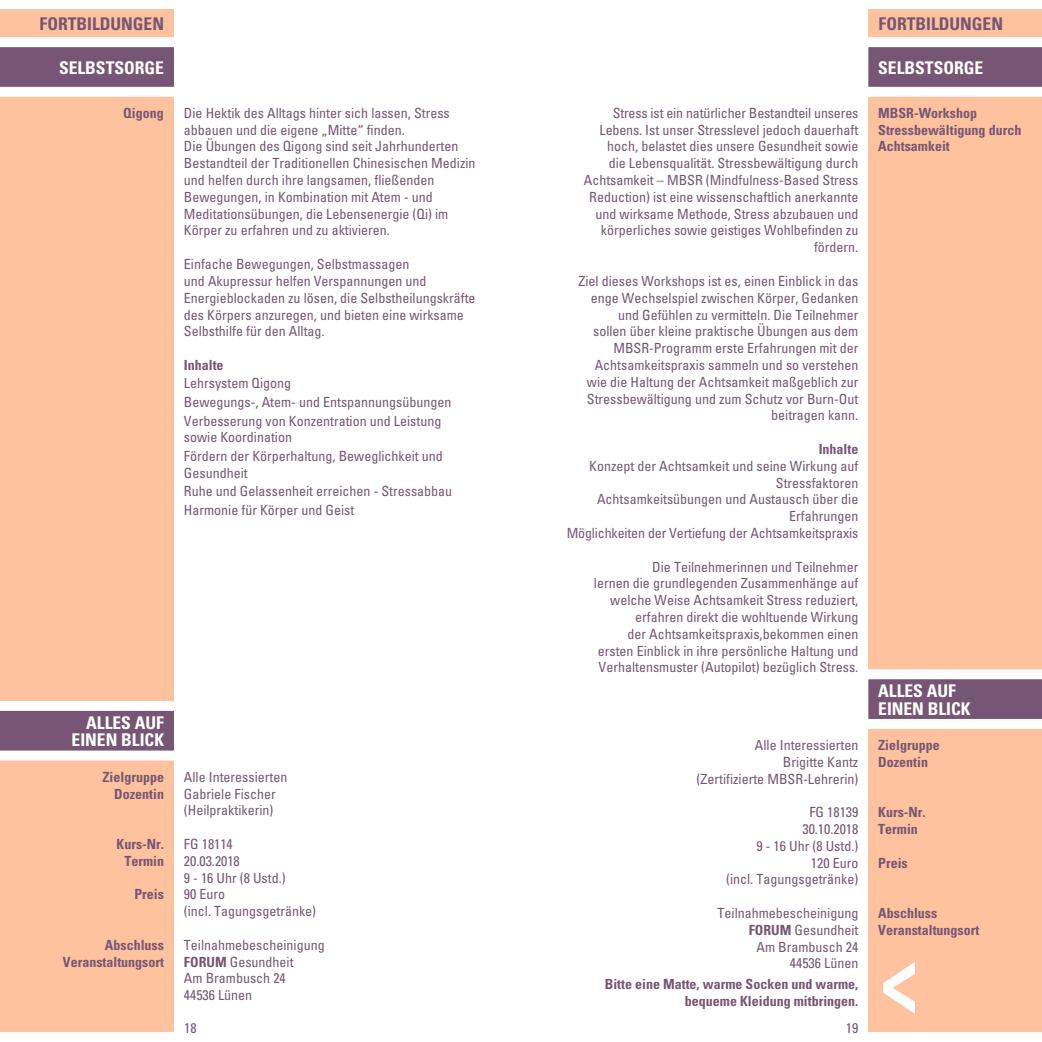
<style>
.page{position:relative;width:1042px;height:1042px;background:#fff}
.page>*{position:absolute;margin:0;border:0;box-sizing:border-box;transform-origin:0 0}
.t1{font:900 94.5px "Univers";color:#fff;scale:.67 1}
.t2{font:700 condensed 17.5px/17.5px "Univers";color:#fff;text-align:right}
.t3{font:700 condensed 17.5px "Univers";color:#765674}
.t4{font:condensed 14px/16.8px "Univers";color:#765674}
.t5{font:700 condensed 14px/16.8px "Univers";color:#765674}
.s1{font-weight:700}
</style>
<div class="page">
<div style="left:868px;top:10px;width:174px;height:1022px;background:#ffc29e"></div>
<div style="left:0;top:10px;width:174px;height:1022px;background:#ffc29e"></div>
<svg style="left:0;top:701px;width:174px;height:59px;background:#a28da1"></svg>
<svg style="left:868px;top:669px;width:174px;height:60px;background:#a48fa2"></svg>
<svg style="left:868px;top:37px;width:174px;height:60px;background:#a48fa2"></svg>
<svg style="left:0;top:37px;width:174px;height:60px;background:#a48ea2"></svg>
<p class="t3" style="left:40px;top:13px;width:126px">FORTBILDUNGEN</p>
<p class="t2" style="left:59px;top:59px;width:107px">SELBSTSORGE</p>
<p class="t5" style="left:123px;top:104px;width:42px">Qigong</p>
<p class="t2" style="left:72px;top:714px;width:94px">ALLES AUF<br>EINEN BLICK</p>
<p class="t5" style="left:103px;top:768px;width:63px;text-align:right">Zielgruppe<br>Dozentin</p>
<p class="t5" style="left:117px;top:835px;width:49px;text-align:center">Kurs-Nr.<br>Termin</p>
<p class="t5" style="left:134px;top:886px;width:31px">Preis</p>
<p class="t5" style="left:63px;top:936px;width:103px;text-align:right">Abschluss<br>Veranstaltungsort</p>
<p class="t4" style="left:184px;top:104px;width:293px">Die Hektik des Alltags hinter sich lassen, Stress abbauen und die eigene „Mitte“ finden.<br>Die Übungen des Qigong sind seit Jahrhunderten Bestandteil der Traditionellen Chinesischen Medizin und helfen durch ihre langsamen, fließenden Bewegungen, in Kombination mit Atem - und Meditationsübungen, die Lebensenergie (Qi) im Körper zu erfahren und zu aktivieren.</p>
<p class="t4" style="left:184px;top:255px;width:293px">Einfache Bewegungen, Selbstmassagen<br>und Akupressur helfen Verspannungen und Energieblockaden zu lösen, die Selbstheilungskräfte des Körpers anzuregen, und bieten eine wirksame Selbsthilfe für den Alltag.</p>
<p class="t5" style="left:184px;top:356px;width:41px">Inhalte</p>
<p class="t4" style="left:184px;top:374px;width:269px;line-height:18.6px">Lehrsystem Qigong<br>Bewegungs-, Atem- und Entspannungsübungen<br>Verbesserung von Konzentration und Leistung</p>
<p class="t4" style="left:184px;top:428px;width:260px;line-height:18.6px">sowie Koordination<br>Fördern der Körperhaltung, Beweglichkeit und</p>
<p class="t4" style="left:184px;top:463px;width:270px;line-height:18.6px">Gesundheit<br>Ruhe und Gelassenheit erreichen - Stressabbau<br>Harmonie für Körper und Geist</p>
<p class="t4" style="left:184px;top:768px;width:105px">Alle Interessierten<br>Gabriele Fischer (Heilpraktikerin)</p>
<p class="t4" style="left:184px;top:835px;width:134px">FG 18114<br>20.03.2018<br>9 - 16 Uhr (8 Ustd.)<br>90 Euro<br>(incl. Tagungsgetränke)</p>
<p class="t4" style="left:184px;top:936px;width:142px">Teilnahmebescheinigung<br><span class="s1">FORUM</span> Gesundheit<br>Am Brambusch 24<br>44536 Lünen</p>
<p class="t4" style="left:584px;top:104px;width:276px;text-align:right">Stress ist ein natürlicher Bestandteil unseres Lebens. Ist unser Stresslevel jedoch dauerhaft hoch, belastet dies unsere Gesundheit sowie<br>die Lebensqualität. Stressbewältigung durch Achtsamkeit – MBSR (Mindfulness-Based Stress Reduction) ist eine wissenschaftlich anerkannte und wirksame Methode, Stress abzubauen und körperliches sowie geistiges Wohlbefinden zu fördern.</p>
<p class="t4" style="left:578px;top:272px;width:281px;text-align:right">Ziel dieses Workshops ist es, einen Einblick in das enge Wechselspiel zwischen Körper, Gedanken und Gefühlen zu vermitteln. Die Teilnehmer<br>sollen über kleine praktische Übungen aus dem MBSR-Programm erste Erfahrungen mit der Achtsamkeitspraxis sammeln und so verstehen wie die Haltung der Achtsamkeit maßgeblich zur Stressbewältigung und zum Schutz vor Burn-Out beitragen kann.</p>
<p class="t5" style="left:819px;top:440px;width:41px">Inhalte</p>
<p class="t4" style="left:567px;top:457px;width:293px;text-align:right">Konzept der Achtsamkeit und seine Wirkung auf Stressfaktoren<br>Achtsamkeitsübungen und Austausch über die Erfahrungen<br>Möglichkeiten der Vertiefung der Achtsamkeitspraxis</p>
<p class="t4" style="left:594px;top:558px;width:266px;text-align:right">Die Teilnehmerinnen und Teilnehmer<br>lernen die grundlegenden Zusammenhänge auf welche Weise Achtsamkeit Stress reduziert, erfahren direkt die wohltuende Wirkung<br>der Achtsamkeitspraxis,bekommen einen ersten Einblick in ihre persönliche Haltung und Verhaltensmuster (Autopilot) bezüglich Stress.</p>
<p class="t4" style="left:696px;top:736px;width:163px;text-align:right">Alle Interessierten<br>Brigitte Kantz<br>(Zertifizierte MBSR-Lehrerin)</p>
<p class="t4" style="left:726px;top:803px;width:134px;text-align:right">FG 18139<br>30.10.2018<br>9 - 16 Uhr (8 Ustd.)<br>120 Euro<br>(incl. Tagungsgetränke)</p>
<p class="t4" style="left:717px;top:904px;width:142px;text-align:right">Teilnahmebescheinigung<br><span class="s1">FORUM</span> Gesundheit<br>Am Brambusch 24<br>44536 Lünen</p>
<p class="t5" style="left:605px;top:975px;width:255px;text-align:right">Bitte eine Matte, warme Socken und warme, bequeme Kleidung mitbringen.</p>
<p class="t4" style="left:184px;top:1019px;width:14px">18</p>
<p class="t4" style="left:846px;top:1019px;width:14px">19</p>
<p class="t3" style="left:878px;top:13px;width:126px">FORTBILDUNGEN</p>
<p class="t2" style="left:878px;top:59px;width:107px">SELBSTSORGE</p>
<p class="t5" style="left:878px;top:104px;width:145px">MBSR-Workshop<br>Stressbewältigung durch<br>Achtsamkeit</p>
<p class="t2" style="left:878px;top:682px;width:94px;text-align:left">ALLES AUF<br>EINEN BLICK</p>
<p class="t5" style="left:878px;top:736px;width:63px">Zielgruppe<br>Dozentin</p>
<p class="t5" style="left:878px;top:804px;width:49px">Kurs-Nr.<br>Termin</p>
<p class="t5" style="left:878px;top:854px;width:31px">Preis</p>
<p class="t5" style="left:878px;top:904px;width:103px">Abschluss<br>Veranstaltungsort</p>
<h1 class="t1" style="left:878px;top:919px;width:64px">&lt;</h1>
</div>
